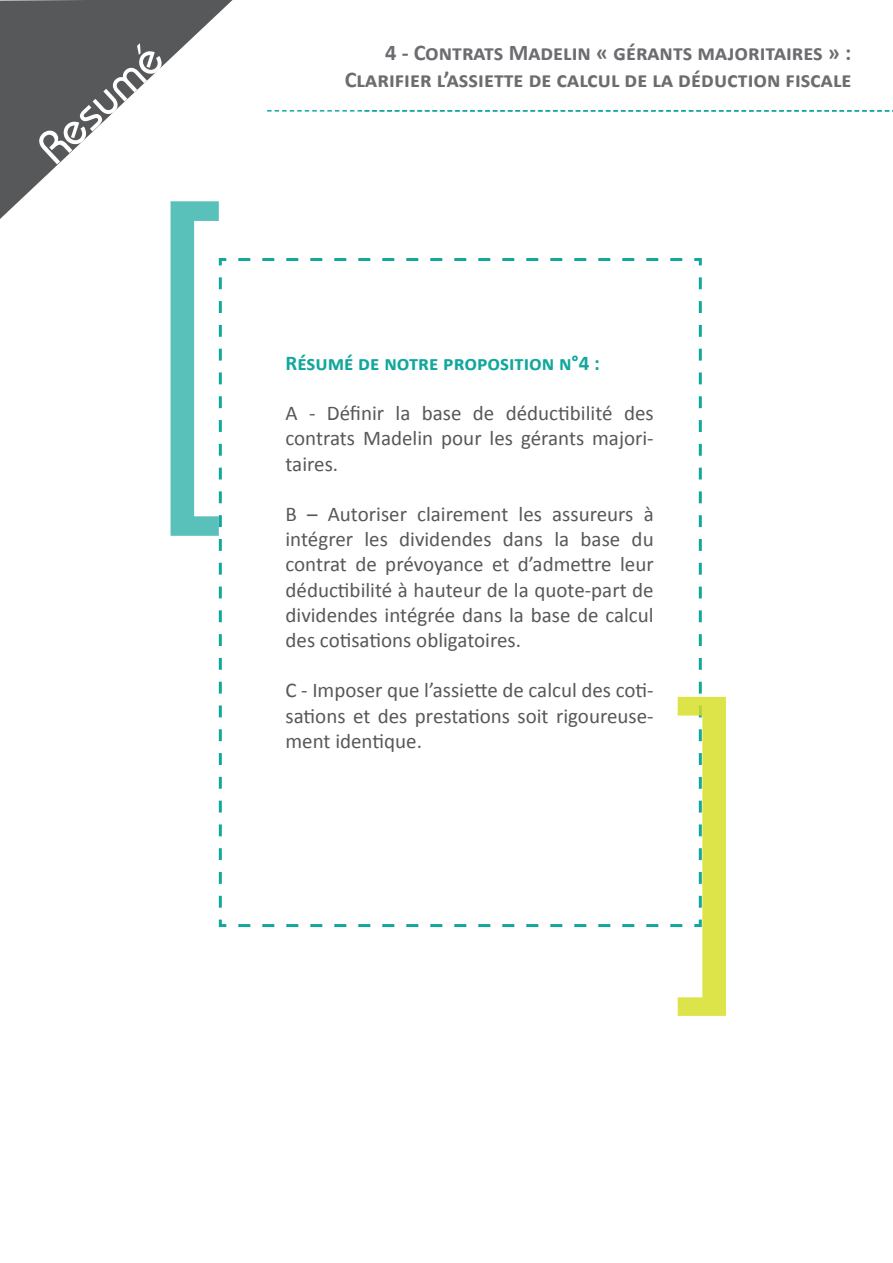
<style>
.page{position:relative;width:893px;height:1263px;background:#fff}
.page>*{position:absolute;margin:0;border:0;box-sizing:border-box;transform-origin:0 0}
.t1{font:700 22.5px "Calibri";color:#6c6d70}
.t2{font:21px/25.2px "Calibri";color:#57585a;text-align:justify}
.t3{font:700 21px "Calibri";color:#12a79d}
</style>
<div class="page">
<svg style="left:0;top:0;width:233px;height:219px"></svg>
<svg style="left:39px;top:43px;width:123px;height:121px"></svg>
<svg style="left:171px;top:201px;width:51px;height:335px"></svg>
<svg style="left:217px;top:256px;width:485px;height:672px"></svg>
<svg style="left:238px;top:271px;width:488px;height:745px"></svg>
<svg style="left:267px;top:110px;width:626px;height:2px"></svg>
<p class="t1" style="left:385px;top:38px;width:468px">4 - Contrats Madelin « gérants majoritaires » :</p>
<p class="t1" style="left:345px;top:65px;width:508px">Clarifier l’assiette de calcul de la déduction fiscale</p>
<p class="t3" style="left:285px;top:349px;width:316px">Résumé de notre proposition n°4 :</p>
<p class="t2" style="left:285px;top:401px;width:370px">A - Définir la base de déductibilité des contrats Madelin pour les gérants majori&shy;taires.</p>
<p class="t2" style="left:285px;top:501px;width:370px">B – Autoriser clairement les assureurs à intégrer les dividendes dans la base du contrat de prévoyance et d’admettre leur déductibilité à hauteur de la quote-part de dividendes intégrée dans la base de calcul des cotisations obligatoires.</p>
<p class="t2" style="left:285px;top:678px;width:370px">C - Imposer que l’assiette de calcul des coti&shy;sations et des prestations soit rigoureuse&shy;ment identique.</p>
</div>
